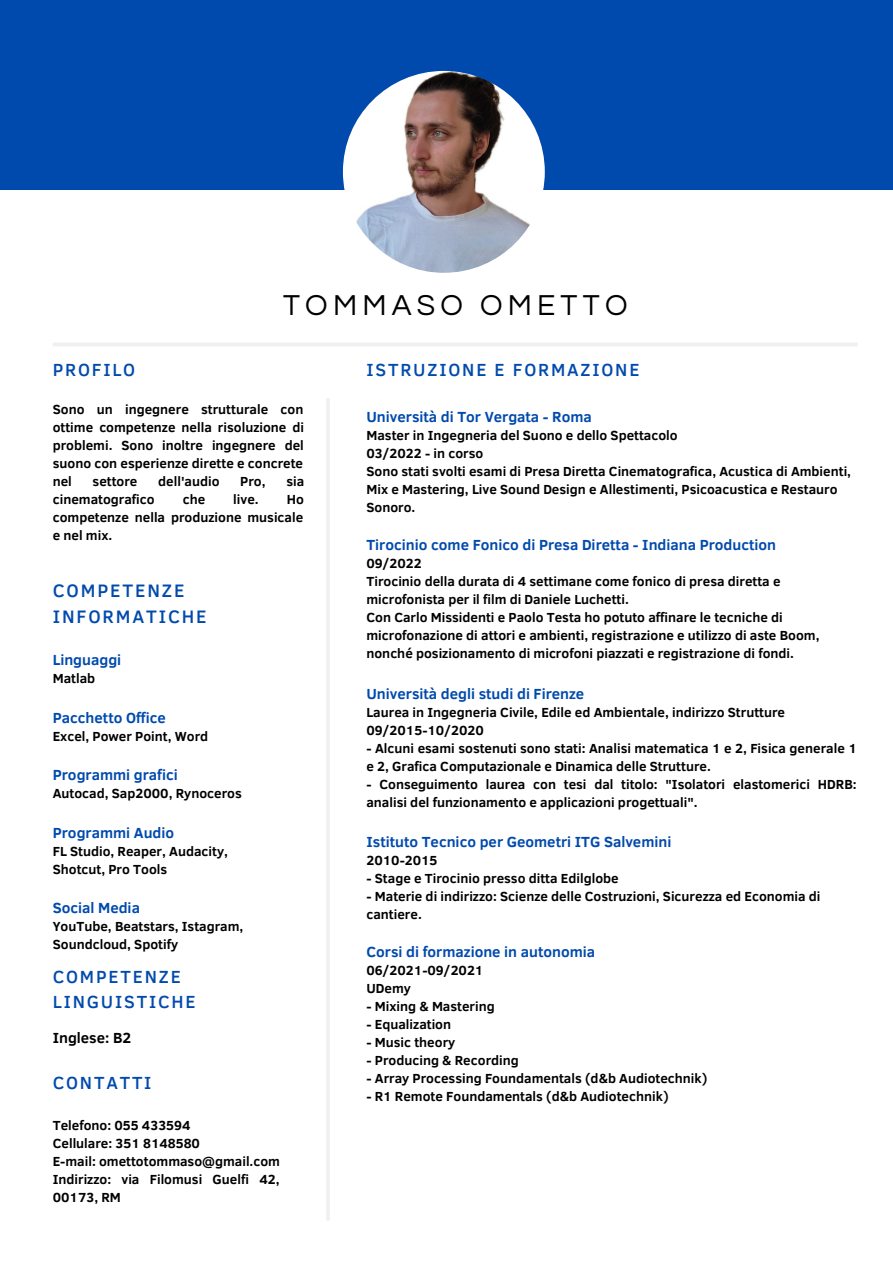
<style>
.page{position:relative;width:893px;height:1264px;background:#fff}
.page>*{position:absolute;margin:0;border:0;box-sizing:border-box;transform-origin:0 0}
.t1{font:30px "Questrial";letter-spacing:.175em;color:#000}
.t2{font:500 18.45px/25.8px "Clear Sans";letter-spacing:.1em;color:#004aad}
.t3{font:500 18px/24.8px "Clear Sans";letter-spacing:.1em;color:#004aad}
.t4{font:700 15px "Clear Sans";color:#004aad}
.t5{font:700 15px "Clear Sans";color:#000}
.t6{font:700 13.5px/18px "Clear Sans";color:#000}
</style>
<div class="page">
<hr style="left:326px;top:398px;width:4px;height:822px;background:#f1f2f3">
<div style="left:0;top:0;width:892px;height:190px;background:#004aad"></div>
<img style="left:343px;top:71px;width:201px;height:202px;border-radius:50%">
<hr style="left:53px;top:343px;width:804px;height:3px;background:#eff0f2">
<h3 class="t3" style="left:53px;top:356px;width:84px">PROFILO</h3>
<h1 class="t1" style="left:283px;top:291px;width:346px">TOMMASO OMETTO</h1>
<h3 class="t3" style="left:366px;top:356px;width:274px">ISTRUZIONE E FORMAZIONE</h3>
<p class="t6" style="left:53px;top:399px;width:253px;text-align:justify">Sono un ingegnere strutturale con ottime competenze nella risoluzione di problemi. Sono inoltre ingegnere del suono con esperienze dirette e concrete nel</p>
<p class="t6" style="left:93px;top:471px;width:46px">settore</p>
<p class="t6" style="left:158px;top:471px;width:63px">dell'audio</p>
<p class="t6" style="left:240px;top:471px;width:27px">Pro,</p>
<p class="t6" style="left:286px;top:471px;width:19px">sia</p>
<p class="t6" style="left:53px;top:489px;width:103px">cinematografico</p>
<p class="t6" style="left:183px;top:489px;width:24px">che</p>
<p class="t6" style="left:233px;top:489px;width:27px">live.</p>
<p class="t6" style="left:53px;top:489px;width:252px;text-align:justify;text-indent:234px">Ho competenze nella produzione musicale e nel mix.</p>
<h2 class="t2" style="left:53px;top:576px;width:155px">COMPETENZE<br>INFORMATICHE</h2>
<p class="t4" style="left:53px;top:649px;width:70px">Linguaggi</p>
<p class="t6" style="left:53px;top:669px;width:44px">Matlab</p>
<p class="t4" style="left:53px;top:706px;width:115px">Pacchetto Office</p>
<p class="t6" style="left:53px;top:726px;width:157px">Excel, Power Point, Word</p>
<p class="t4" style="left:53px;top:764px;width:127px">Programmi grafici</p>
<p class="t6" style="left:53px;top:783px;width:191px">Autocad, Sap2000, Rynoceros</p>
<p class="t4" style="left:53px;top:821px;width:123px">Programmi Audio</p>
<p class="t6" style="left:53px;top:841px;width:177px">FL Studio, Reaper, Audacity,<br>Shotcut, Pro Tools</p>
<p class="t4" style="left:53px;top:896px;width:89px">Social Media</p>
<p class="t6" style="left:53px;top:916px;width:192px">YouTube, Beatstars, Istagram,<br>Soundcloud, Spotify</p>
<h3 class="t3" style="left:53px;top:963px;width:144px">COMPETENZE<br>LINGUISTICHE</h3>
<p class="t5" style="left:53px;top:1026px;width:80px">Inglese: B2</p>
<h3 class="t3" style="left:53px;top:1068px;width:100px">CONTATTI</h3>
<p class="t6" style="left:53px;top:1115px;width:229px">Telefono: 055 433594<br>Cellulare: 351 8148580<br>E-mail: omettotommaso@gmail.com<br>Indirizzo: via Filomusi Guelfi 42,<br>00173, RM</p>
<p class="t4" style="left:366px;top:406px;width:227px">Università di Tor Vergata - Roma</p>
<p class="t6" style="left:366px;top:425px;width:486px">Master in Ingegneria del Suono e dello Spettacolo<br>03/2022 - in corso<br>Sono stati svolti esami di Presa Diretta Cinematografica, Acustica di Ambienti, Mix e Mastering, Live Sound Design e Allestimenti, Psicoacustica e Restauro Sonoro.</p>
<p class="t4" style="left:366px;top:534px;width:411px">Tirocinio come Fonico di Presa Diretta - Indiana Production</p>
<p class="t6" style="left:366px;top:554px;width:454px">09/2022<br>Tirocinio della durata di 4 settimane come fonico di presa diretta e microfonista per il film di Daniele Luchetti.<br>Con Carlo Missidenti e Paolo Testa ho potuto affinare le tecniche di microfonazione di attori e ambienti, registrazione e utilizzo di aste Boom, nonché posizionamento di microfoni piazzati e registrazione di fondi.</p>
<p class="t4" style="left:366px;top:682px;width:219px">Università degli studi di Firenze</p>
<p class="t6" style="left:366px;top:702px;width:420px">Laurea in Ingegneria Civile, Edile ed Ambientale, indirizzo Strutture<br>09/2015-10/2020</p>
<p class="t6" style="left:366px;top:738px;width:492px">- Alcuni esami sostenuti sono stati: Analisi matematica 1 e 2, Fisica generale 1 e 2, Grafica Computazionale e Dinamica delle Strutture.</p>
<p class="t6" style="left:366px;top:774px;width:491px">- Conseguimento laurea con tesi dal titolo: "Isolatori elastomerici HDRB: analisi del funzionamento e applicazioni progettuali".</p>
<p class="t4" style="left:366px;top:831px;width:306px">Istituto Tecnico per Geometri ITG Salvemini</p>
<p class="t6" style="left:366px;top:850px;width:73px">2010-2015</p>
<p class="t6" style="left:366px;top:868px;width:254px">- Stage e Tirocinio presso ditta Edilglobe</p>
<p class="t6" style="left:366px;top:886px;width:455px">- Materie di indirizzo: Scienze delle Costruzioni, Sicurezza ed Economia di cantiere.</p>
<p class="t4" style="left:366px;top:941px;width:230px">Corsi di formazione in autonomia</p>
<p class="t6" style="left:366px;top:960px;width:118px">06/2021-09/2021<br>UDemy</p>
<p class="t6" style="left:366px;top:996px;width:130px">- Mixing &amp; Mastering</p>
<p class="t6" style="left:366px;top:1014px;width:86px">- Equalization</p>
<p class="t6" style="left:366px;top:1032px;width:90px">- Music theory</p>
<p class="t6" style="left:366px;top:1050px;width:154px">- Producing &amp; Recording</p>
<p class="t6" style="left:366px;top:1068px;width:342px">- Array Processing Foundamentals (d&amp;b Audiotechnik)</p>
<p class="t6" style="left:366px;top:1086px;width:303px">- R1 Remote Foundamentals (d&amp;b Audiotechnik)</p>
</div>
